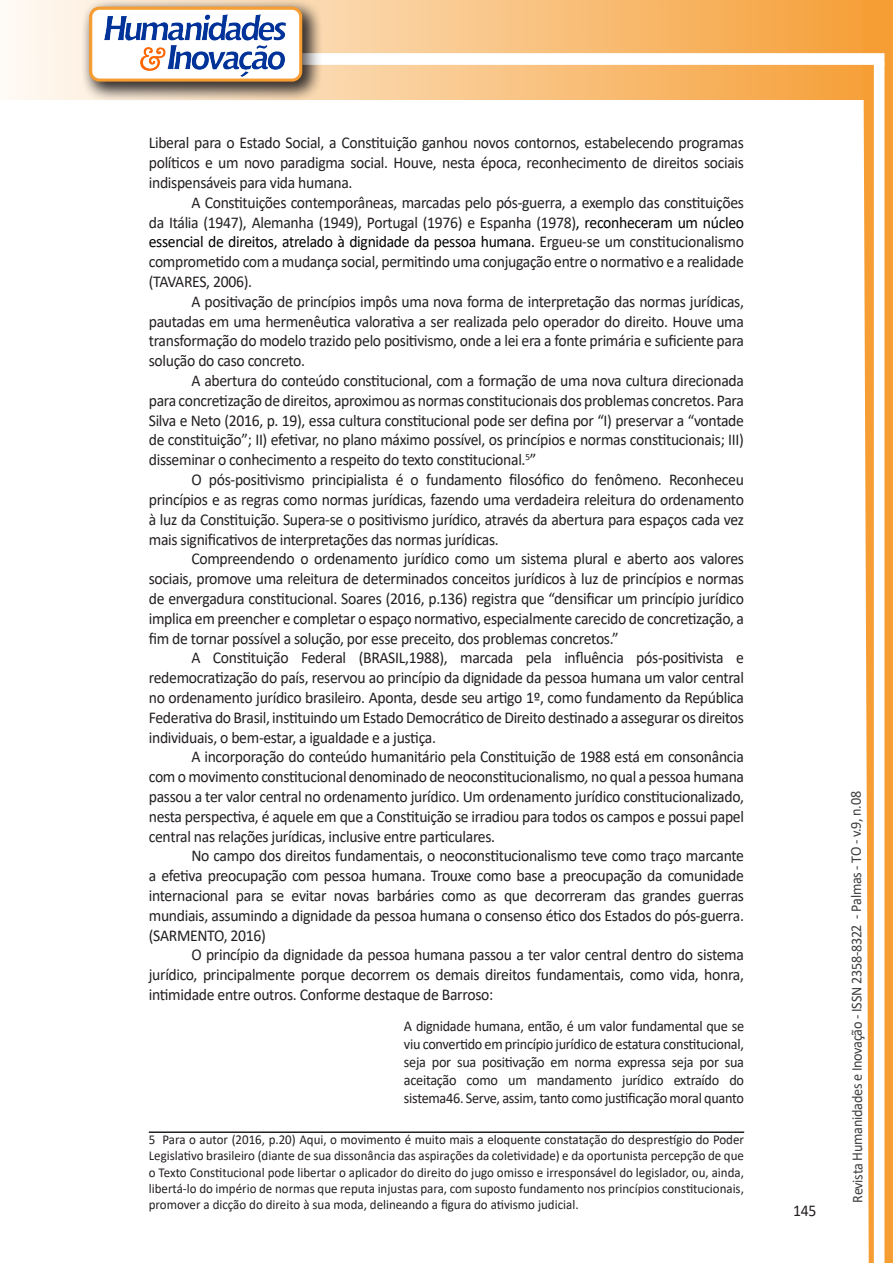
<style>
.page{position:relative;width:893px;height:1263px;background:#fff}
.page>*{position:absolute;margin:0;border:0;box-sizing:border-box;transform-origin:0 0}
.texto{font:16.5px/19.8px "Calibri";letter-spacing:-.02em;color:#231f20;text-align:justify;scale:.95 1}
.citacao{font:15px/18px "Calibri";letter-spacing:-.02em;color:#231f20;text-align:justify;scale:.95 1}
.t1{font:15px "Calibri";letter-spacing:-.025em;color:#3e3e3f;scale:.95 1}
.Rodapé{font:13.5px/16.2px "Calibri";color:#231f20;text-align:justify;scale:.96 1}
.s1{color:#000}
.s2{font-style:italic}
</style>
<div class="page">
<svg style="left:5px;top:0;width:858px;height:100px;background:#f9c484"></svg>
<div style="left:302px;top:53px;width:582px;height:12px;background:#fff;border:2px solid #fff"></div>
<svg style="left:863px;top:0;width:30px;height:1263px"></svg>
<div style="left:81px;top:0;width:241px;height:102px;background:#231f20;opacity:.75"></div>
<div style="left:91px;top:8px;width:210px;height:72px;background:#fff;border-radius:9px"></div>
<img style="left:104px;top:14px;width:181px;height:62px">
<div style="left:89px;top:7px;width:213px;height:75px;border:3px solid #f69e34;border-radius:9px"></div>
<hr style="left:149px;top:1131px;width:595px;height:2px;background:#231f20">
<p class="texto" style="left:149px;top:133px;width:628px">Liberal para o Estado Social, a Constituição ganhou novos contornos, estabelecendo programas políticos e um novo paradigma social. Houve, nesta época, reconhecimento de direitos sociais indispensáveis para vida humana.</p>
<p class="texto" style="left:149px;top:192px;width:628px;text-indent:43px">A Constituições contemporâneas, marcadas pelo pós-guerra, a exemplo das constituições da Itália (1947), Alemanha (1949), Portugal (1976) e Espanha (1978)<span class="s1">, reconheceram um núcleo essencial de direitos, atrelado à dignidade da pessoa humana.</span> Ergueu-se um constitucionalismo comprometido com a mudança social, permitindo uma conjugação entre o normativo e a realidade (TAVARES, 2006).</p>
<p class="texto" style="left:149px;top:291px;width:628px;text-indent:43px">A positivação de princípios impôs uma nova forma de interpretação das normas jurídicas, pautadas em uma hermenêutica valorativa a ser realizada pelo operador do direito. Houve uma transformação do modelo trazido pelo positivismo, onde a lei era a fonte primária e suficiente para solução do caso concreto.</p>
<p class="texto" style="left:149px;top:370px;width:628px;text-indent:43px">A abertura do conteúdo constitucional, com a formação de uma nova cultura direcionada para concretização de direitos, aproximou as normas constitucionais dos problemas concretos. Para Silva e Neto (2016, p. 19), essa cultura constitucional pode ser defina por “I) preservar a “vontade de constituição”; II) efetivar, no plano máximo possível, os princípios e normas constitucionais; III) disseminar o conhecimento a respeito do texto constitucional.<sup>5</sup>”</p>
<p class="texto" style="left:149px;top:469px;width:628px;text-indent:43px">O pós-positivismo principialista é o fundamento filosófico do fenômeno. Reconheceu princípios e as regras como normas jurídicas, fazendo uma verdadeira releitura do ordenamento à luz da Constituição. Supera-se o positivismo jurídico, através da abertura para espaços cada vez mais significativos de interpretações das normas jurídicas.</p>
<p class="texto" style="left:149px;top:548px;width:628px;text-indent:43px">Compreendendo o ordenamento jurídico como um sistema plural e aberto aos valores sociais, promove uma releitura de determinados conceitos jurídicos à luz de princípios e normas de envergadura constitucional. Soares (2016, p.136) registra que “densificar um princípio jurídico implica em preencher e completar o espaço normativo, especialmente carecido de concretização, a fim de tornar possível a solução, por esse preceito, dos problemas concretos.”</p>
<p class="texto" style="left:149px;top:647px;width:628px;text-indent:43px">A Constituição Federal (BRASIL,1988), marcada pela influência pós-positivista e redemocratização do país, reservou ao princípio da dignidade da pessoa humana um valor central no ordenamento jurídico brasileiro. Aponta, desde seu artigo 1º, como fundamento da República Federativa do Brasil, instituindo um Estado Democrático de Direito destinado a assegurar os direitos individuais, o bem-estar, a igualdade e a justiça.</p>
<p class="texto" style="left:149px;top:746px;width:628px;text-indent:43px">A incorporação do conteúdo humanitário pela Constituição de 1988 está em consonância com o movimento constitucional denominado de neoconstitucionalismo<span class="s2">,</span> no qual a pessoa humana passou a ter valor central no ordenamento jurídico. Um ordenamento jurídico constitucionalizado, nesta perspectiva, é aquele em que a Constituição se irradiou para todos os campos e possui papel central nas relações jurídicas, inclusive entre particulares.</p>
<p class="texto" style="left:149px;top:845px;width:628px;text-indent:43px">No campo dos direitos fundamentais, o neoconstitucionalismo teve como traço marcante a efetiva preocupação com pessoa humana. Trouxe como base a preocupação da comunidade internacional para se evitar novas barbáries como as que decorreram das grandes guerras mundiais, assumindo a dignidade da pessoa humana o consenso ético dos Estados do pós-guerra. (SARMENTO, 2016)</p>
<p class="texto" style="left:149px;top:944px;width:628px;text-indent:43px">O princípio da dignidade da pessoa humana passou a ter valor central dentro do sistema jurídico, principalmente porque decorrem os demais direitos fundamentais, como vida, honra, intimidade entre outros. Conforme destaque de Barroso:</p>
<p class="citacao" style="left:404px;top:1016px;width:360px">A dignidade humana, então, é um valor fundamental que se viu convertido em princípio jurídico de estatura constitucional, seja por sua positivação em norma expressa seja por sua aceitação como um mandamento jurídico extraído do sistema46. Serve, assim, tanto como justificação moral quanto</p>
<p class="Rodapé" style="left:149px;top:1131px;width:621px">5 Para o autor (2016, p.20) Aqui, o movimento é muito mais a eloquente constatação do desprestígio do Poder Legislativo brasileiro (diante de sua dissonância das aspirações da coletividade) e da oportunista percepção de que o Texto Constitucional pode libertar o aplicador do direito do jugo omisso e irresponsável do legislador, ou, ainda, libertá-lo do império de normas que reputa injustas para, com suposto fundamento nos princípios constitucionais, promover a dicção do direito à sua moda, delineando a figura do ativismo judicial.</p>
<p class="texto" style="left:793px;top:1200px;width:26px">145</p>
<p class="t1" style="left:846px;top:1203px;width:435px;rotate:-90deg">Revista Humanidades e Inovação - ISSN 2358-8322 - Palmas - TO - v.9, n.08</p>
</div>
